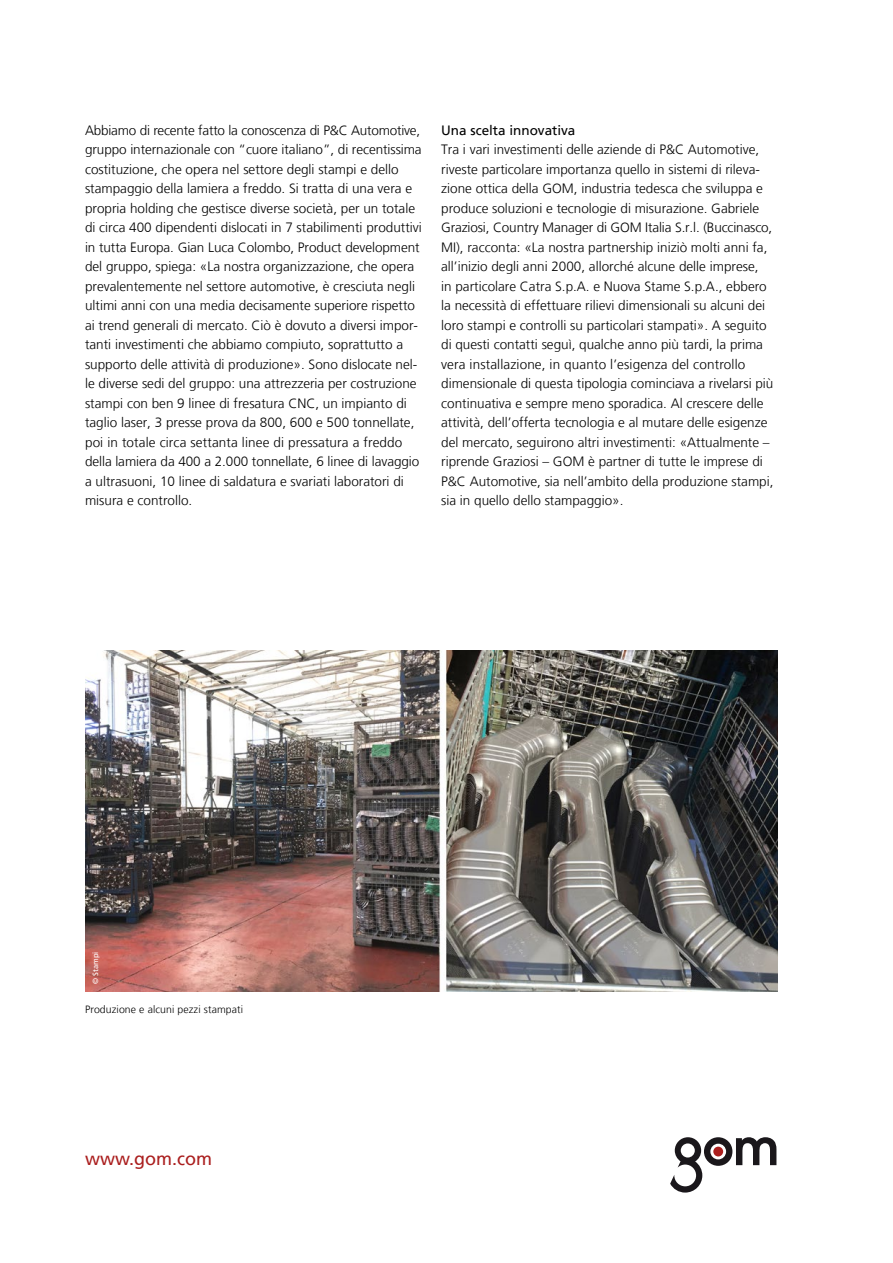
<style>
.page{position:relative;width:893px;height:1263px;background:#fff}
.page>*{position:absolute;margin:0;border:0;box-sizing:border-box;transform-origin:0 0}
.t1{font:18px "Frutiger";color:#aa1e1e}
.t2{font:300 13.5px/19.5px "Frutiger LT";color:#000}
.t3{font:13.5px "Frutiger LT";color:#000}
.t4{font:300 10.5px "Frutiger LT";letter-spacing:.01em;color:#000}
.t5{font:7.5px "Frutiger";letter-spacing:.01em;color:#fff}
</style>
<div class="page">
<svg style="left:670px;top:1137px;width:106px;height:55px"></svg>
<img style="left:85px;top:651px;width:693px;height:341px">
<p class="t2" style="left:85px;top:120px;width:338px">Abbiamo di recente fatto la conoscenza di P&amp;C Automotive, gruppo internazionale con “cuore italiano”, di recentissima costituzione, che opera nel settore degli stampi e dello stampaggio della lamiera a freddo. Si tratta di una vera e propria holding che gestisce diverse società, per un totale di circa 400 dipendenti dislocati in 7 stabilimenti produttivi in tutta Europa. Gian Luca Colombo, Product development del gruppo, spiega: «La nostra organizzazione, che opera prevalentemente nel settore automotive, è cresciuta negli ultimi anni con una media decisamente superiore rispetto ai trend generali di mercato. Ciò è dovuto a diversi impor&shy;tanti investimenti che abbiamo compiuto, soprattutto a supporto delle attività di produzione». Sono dislocate nel&shy;le diverse sedi del gruppo: una attrezzeria per costruzione stampi con ben 9 linee di fresatura CNC, un impianto di taglio laser, 3 presse prova da 800, 600 e 500 tonnellate, poi in totale circa settanta linee di pressatura a freddo della lamiera da 400 a 2.000 tonnellate, 6 linee di lavaggio a ultrasuoni, 10 linee di saldatura e svariati laboratori di misura e controllo.</p>
<p class="t3" style="left:441px;top:122px;width:136px">Una scelta innovativa</p>
<p class="t2" style="left:441px;top:140px;width:334px">Tra i vari investimenti delle aziende di P&amp;C Automotive, riveste particolare importanza quello in sistemi di rileva&shy;zione ottica della GOM, industria tedesca che sviluppa e produce soluzioni e tecnologie di misurazione. Gabriele Graziosi, Country Manager di GOM Italia S.r.l. (Buccinasco, MI), racconta: «La nostra partnership iniziò molti anni fa, all’inizio degli anni 2000, allorché alcune delle imprese,<br>in particolare Catra S.p.A. e Nuova Stame S.p.A., ebbero la necessità di effettuare rilievi dimensionali su alcuni dei loro stampi e controlli su particolari stampati». A seguito di questi contatti seguì, qualche anno più tardi, la prima vera installazione, in quanto l’esigenza del controllo dimensionale di questa tipologia cominciava a rivelarsi più continuativa e sempre meno sporadica. Al crescere delle attività, dell’offerta tecnologia e al mutare delle esigenze del mercato, seguirono altri investimenti: «Attualmente – riprende Graziosi – GOM è partner di tutte le imprese di P&amp;C Automotive, sia nell’ambito della produzione stampi, sia in quello dello stampaggio».</p>
<p class="t5" style="left:91px;top:984px;width:34px;rotate:-90deg">© Stampi</p>
<p class="t4" style="left:85px;top:1003px;width:160px">Produzione e alcuni pezzi stampati</p>
<h1 class="t1" style="left:85px;top:1148px;width:128px">www.gom.com</h1>
</div>
